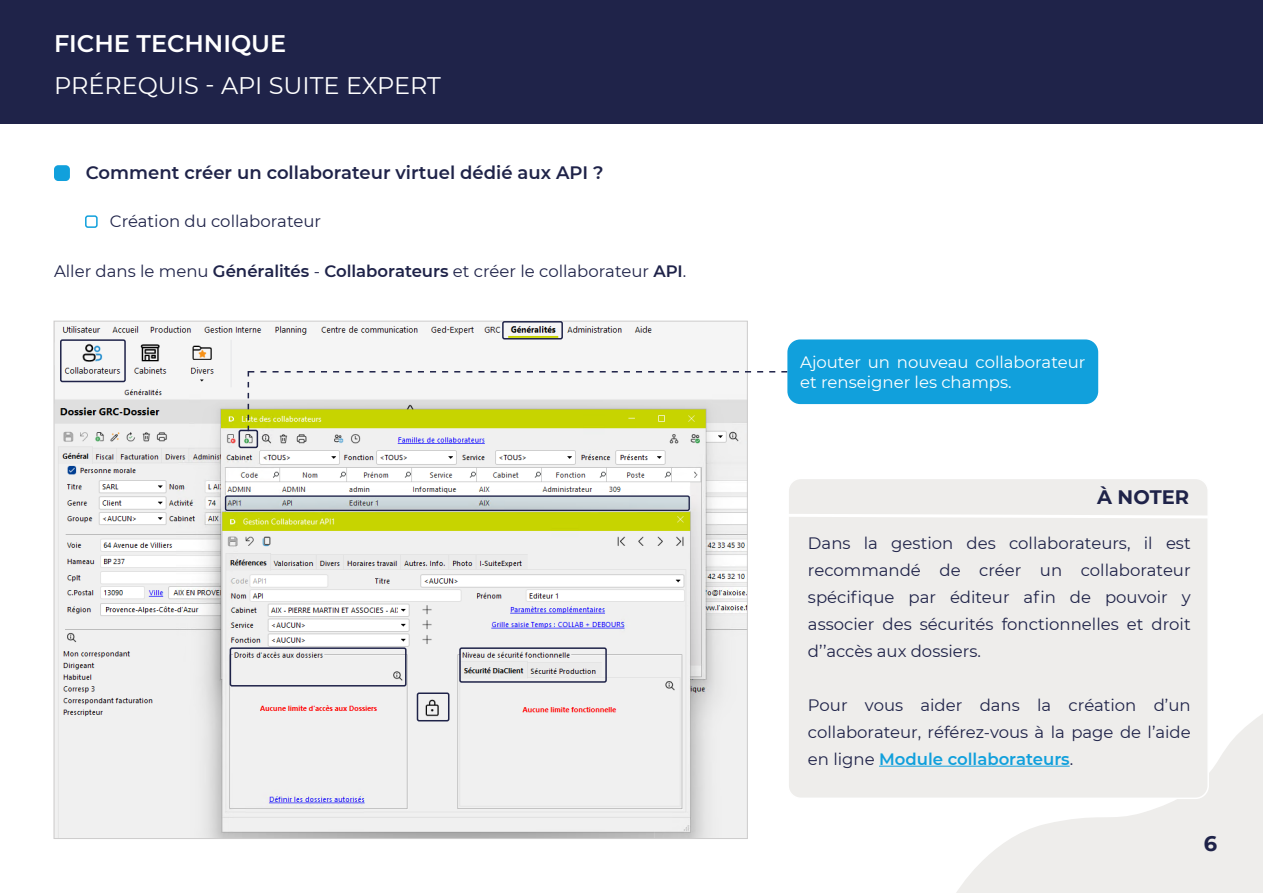
<style>
.page{position:relative;width:1263px;height:893px;background:#fff}
.page>*{position:absolute;margin:0;border:0;box-sizing:border-box;transform-origin:0 0}
.t1{font:24px "Montserrat";color:#fff}
.t2{font:600 24px "Montserrat";color:#fff}
.t3{font:700 21px "Montserrat";color:#1f2349}
.t4{font:700 19.5px "Montserrat";color:#1f2349}
.t5{font:600 18px "Montserrat";color:#1f2349}
.t6{font:16.5px/27px "Montserrat";color:#1f2349;text-align:justify}
.t7{font:16.5px/19.8px "Montserrat";color:#fff}
.s1{font-weight:600}
.s2{font-weight:600;color:#11a0dc}
</style>
<div class="page">
<div style="left:0;top:0;width:1263px;height:123px;background:#1f2349"></div>
<svg style="left:956px;top:714px;width:307px;height:179px;fill:#eeedeb"></svg>
<img style="left:56px;top:326px;width:690px;height:511px">
<div style="left:502px;top:321px;width:61px;height:18px;border:2px solid #1f2349;border-radius:2px"></div>
<div style="left:459px;top:647px;width:148px;height:36px;border:2px solid #1f2349;border-radius:2px"></div>
<div style="left:230px;top:647px;width:176px;height:39px;border:2px solid #1f2349;border-radius:2px"></div>
<div style="left:239px;top:430px;width:19px;height:18px;border:2px solid #1f2349;border-radius:2px"></div>
<div style="left:225px;top:495px;width:465px;height:16px;border:1px solid #1f2349;border-radius:2px"></div>
<div style="left:60px;top:339px;width:66px;height:43px;border:2px solid #1f2349;border-radius:2px"></div>
<div style="left:788px;top:478px;width:420px;height:320px;background:#eeedeb;border-radius:13px"></div>
<div style="left:787px;top:478px;width:422px;height:321px;border:2px solid #fff;border-radius:13px"></div>
<svg style="left:787px;top:512px;width:422px;height:8px"></svg>
<hr style="left:879px;top:766px;width:191px;height:1px;background:#11a0dc">
<div style="left:54px;top:165px;width:16px;height:16px;background:#11a0dc;border-radius:4px"></div>
<svg style="left:248px;top:371px;width:539px;height:60px"></svg>
<div style="left:787px;top:339px;width:311px;height:65px;background:#11a0dc;border-radius:13px"></div>
<div style="left:417px;top:692px;width:32px;height:29px;border:2px solid #1f2349;border-radius:2px"></div>
<div style="left:85px;top:215px;width:13px;height:13px;border:2px solid #11a0dc;border-radius:2px"></div>
<h1 class="t2" style="left:54px;top:26px;width:234px">FICHE TECHNIQUE</h1>
<h1 class="t1" style="left:54px;top:69px;width:388px">PRÉREQUIS - API SUITE EXPERT</h1>
<p class="t5" style="left:86px;top:160px;width:519px">Comment créer un collaborateur virtuel dédié aux API ?</p>
<p class="t6" style="left:110px;top:207px;width:213px">Création du collaborateur</p>
<p class="t6" style="left:54px;top:257px;width:634px">Aller dans le menu <span class="s1">Généralités</span> - <span class="s1">Collaborateurs</span> et créer le collaborateur <span class="s1">API</span>.</p>
<p class="t7" style="left:800px;top:352px;width:287px">Ajouter un nouveau collaborateur et renseigner les champs.</p>
<p class="t4" style="left:1097px;top:483px;width:93px">À NOTER</p>
<p class="t6" style="left:808px;top:529px;width:384px">Dans la gestion des collaborateurs, il est recommandé de créer un collaborateur spécifique par éditeur afin de pouvoir y associer des sécurités fonctionnelles et droit d’’accès aux dossiers.</p>
<p class="t6" style="left:808px;top:691px;width:384px">Pour vous aider dans la création d’un collaborateur, référez-vous à la page de l’aide en ligne <span class="s2">Module collaborateurs</span>.</p>
<p class="t3" style="left:1204px;top:829px;width:15px">6</p>
</div>
